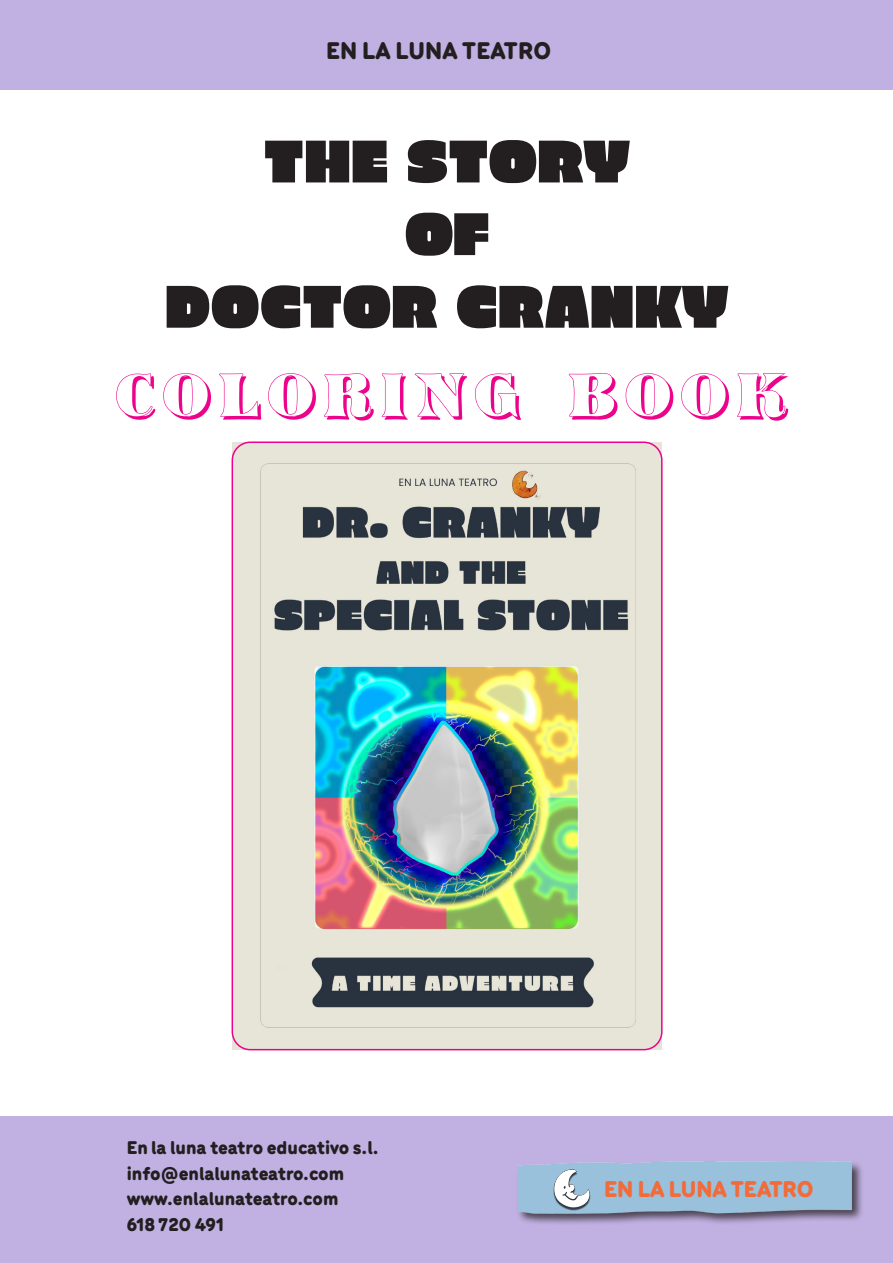
<style>
.page{position:relative;width:893px;height:1263px;background:#fff}
.page>*{position:absolute;margin:0;border:0;box-sizing:border-box;transform-origin:0 0}
.t1{font:60.45px "Erica One";color:#231f20}
.t2{font:57px "Domino Shadow";letter-spacing:.13em;color:#ed028c}
.t3{font:900 25.5px "Menco";letter-spacing:.01em;color:#231f20}
.t4{font:900 24.15px "Menco";color:#f26b39}
.t5{font:900 19.5px "Menco";color:#231f20}
</style>
<div class="page">
<div style="left:0;top:0;width:893px;height:90px;background:#c1b1e3"></div>
<div style="left:0;top:1116px;width:893px;height:147px;background:#c1b1e3"></div>
<div style="left:516px;top:1160px;width:348px;height:66px;background:#231f20;opacity:.75"></div>
<div style="left:518px;top:1162px;width:334px;height:52px;background:#99c1dc"></div>
<img style="left:553px;top:1169px;width:37px;height:42px">
<img style="left:232px;top:442px;width:430px;height:608px">
<div style="left:232px;top:441px;width:431px;height:609px;border:2px solid #ed028c;border-radius:18px"></div>
<p class="t3" style="left:326px;top:32px;width:226px">EN LA LUNA TEATRO</p>
<p class="t1" style="left:263px;top:113px;width:369px">THE STORY</p>
<p class="t1" style="left:405px;top:185px;width:86px">OF</p>
<p class="t1" style="left:165px;top:258px;width:566px">DOCTOR CRANKY</p>
<p class="t2" style="left:115px;top:358px;width:674px">COLORING BOOK</p>
<p class="t5" style="left:127px;top:1133px;width:253px">En la luna teatro educativo s.l.</p>
<p class="t5" style="left:127px;top:1158px;width:219px">info@enlalunateatro.com</p>
<p class="t5" style="left:127px;top:1184px;width:213px">www.enlalunateatro.com</p>
<p class="t5" style="left:127px;top:1209px;width:99px">618 720 491</p>
<p class="t4" style="left:604px;top:1171px;width:211px">EN LA LUNA TEATRO</p>
</div>
